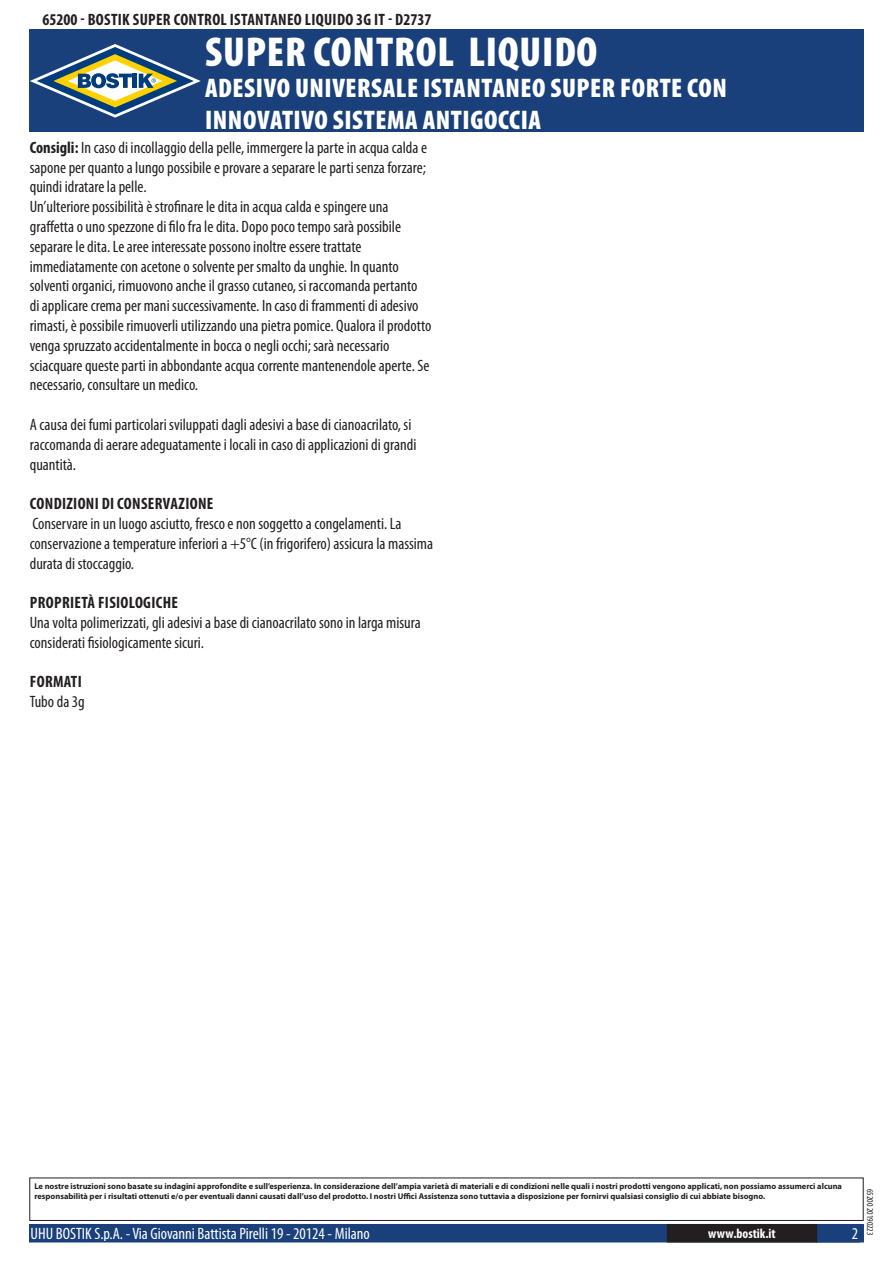
<style>
.page{position:relative;width:893px;height:1263px;background:#fff}
.page>*{position:absolute;margin:0;border:0;box-sizing:border-box;transform-origin:0 0}
.t1{font:900 condensed 42px "Myriad Pro";letter-spacing:.02em;color:#fff}
.t2{font:900 condensed 27px/32.4px "Myriad Pro";letter-spacing:.02em;color:#fff}
.t3{font:condensed 16.5px/19.8px "Myriad Pro";color:#231f20}
.t4{font:700 condensed 16.5px "Myriad Pro";letter-spacing:.02em;color:#231f20}
.t5{font:condensed 16.5px "Myriad Pro";color:#fff}
.t6{font:700 condensed 13.5px "Myriad Pro";color:#fff}
.t7{font:condensed 9px "Myriad Pro";color:#231f20}
.t8{font:700 8.4px/10.1px "Myriad Pro";color:#231f20}
.s1{font-weight:700}
</style>
<div class="page">
<div style="left:30px;top:1225px;width:833px;height:17px;background:#19407a"></div>
<div style="left:29px;top:1224px;width:835px;height:18px;border:2px solid #19407a"></div>
<div style="left:816px;top:1224px;width:44px;height:18px;border:2px solid #19407a"></div>
<div style="left:668px;top:1225px;width:148px;height:17px;background:#231f20"></div>
<div style="left:667px;top:1224px;width:150px;height:18px;border:2px solid #231f20"></div>
<div style="left:29px;top:1177px;width:835px;height:44px;border:1px solid #231f20"></div>
<div style="left:30px;top:30px;width:834px;height:102px;background:#19407a"></div>
<svg style="left:30px;top:44px;width:171px;height:74px"></svg>
<p class="t4" style="left:43px;top:9px;width:391px">65200 - BOSTIK SUPER CONTROL ISTANTANEO LIQUI DO 3G IT - D2737</p>
<h1 class="t1" style="left:205px;top:25px;width:21px">SUPER</h1>
<h1 class="t1" style="left:314px;top:25px;width:21px">CONTROL</h1>
<h1 class="t1" style="left:468px;top:25px;width:131px">LIQUIDO</h1>
<h2 class="t2" style="left:205px;top:71px;width:523px">ADESIVO UNIVERSALE ISTANTANEO SUPER FORTE CON<br>INNOVATIVO SISTEMA ANTIGOCCIA</h2>
<p class="t3" style="left:30px;top:137px;width:403px"><span class="s1">CONSIGLI:</span> In caso di incollaggio della pelle, immergere la parte in acqua calda e sapone per quanto a lungo possibile e provare a separare le parti senza forzare; quindi idratare la pelle.<br>Un’ulteriore possibilità è strofinare le dita in acqua calda e spingere una graffetta o uno spezzone di filo fra le dita. Dopo poco tempo sarà possibile separare le dita. Le aree interessate possono inoltre essere trattate immediatamente con acetone o solvente per smalto da unghie. In quanto solventi organici, rimuovono anche il grasso cutaneo, si raccomanda pertanto<br>di applicare crema per mani successivamente. In caso di frammenti di adesivo rimasti, è possibile rimuoverli utilizzando una pietra pomice. Qualora il prodotto venga spruzzato accidentalmente in bocca o negli occhi; sarà necessario sciacquare queste parti in abbondante acqua corrente mantenendole aperte. Se necessario, consultare un medico.</p>
<p class="t3" style="left:30px;top:414px;width:388px">A causa dei fumi particolari sviluppati dagli adesivi a base di cianoacrilato, si raccomanda di aerare adeguatamente i locali in caso di applicazioni di grandi quantità.</p>
<p class="t4" style="left:30px;top:493px;width:51px">CON DIZIONI</p>
<p class="t4" style="left:102px;top:493px;width:24px">DICONSER</p>
<p class="t4" style="left:163px;top:493px;width:31px">VAZIONE</p>
<p class="t3" style="left:30px;top:513px;width:405px">Conservare in un luogo asciutto, fresco e non soggetto a congelamenti. La conservazione a temperature inferiori a +5°C (in frigorifero) assicura la massima durata di stoccaggio.</p>
<p class="t4" style="left:30px;top:592px;width:16px">PROPRIET</p>
<p class="t4" style="left:88px;top:592px;width:25px">À FISIOLO</p>
<p class="t4" style="left:143px;top:592px;width:35px">GICHE</p>
<p class="t3" style="left:30px;top:612px;width:393px">Una volta polimerizzati, gli adesivi a base di cianoacrilato sono in larga misura considerati fisiologicamente sicuri.</p>
<p class="t4" style="left:30px;top:671px;width:10px">FORM</p>
<p class="t4" style="left:64px;top:671px;width:13px">ATI</p>
<p class="t3" style="left:30px;top:692px;width:57px">Tubo da 3g</p>
<p class="t8" style="left:34px;top:1181px;width:809px">Le nostre istruzioni sono basate su indagini approfondite e sull’esperienza. In considerazione dell’ampia varietà di materiali e di condizioni nelle quali i nostri prodotti vengono applicati, non possiamo assumerci alcuna responsabilità per i risultati ottenuti e/o per eventuali danni causati dall’uso del prodotto. I nostri Uffici Assistenza sono tuttavia a disposizione per fornirvi qualsiasi consiglio di cui abbiate bisogno.</p>
<p class="t5" style="left:31px;top:1224px;width:341px">UHU BOSTIK S.p.A. - Via Giovanni Battista Pirelli 19 - 20124 - Milano</p>
<p class="t6" style="left:708px;top:1225px;width:69px">WWW.BOSTIK.IT</p>
<p class="t5" style="left:852px;top:1224px;width:8px">2</p>
<p class="t7" style="left:875px;top:1189px;width:48px;rotate:90deg">65200 20190223</p>
</div>
